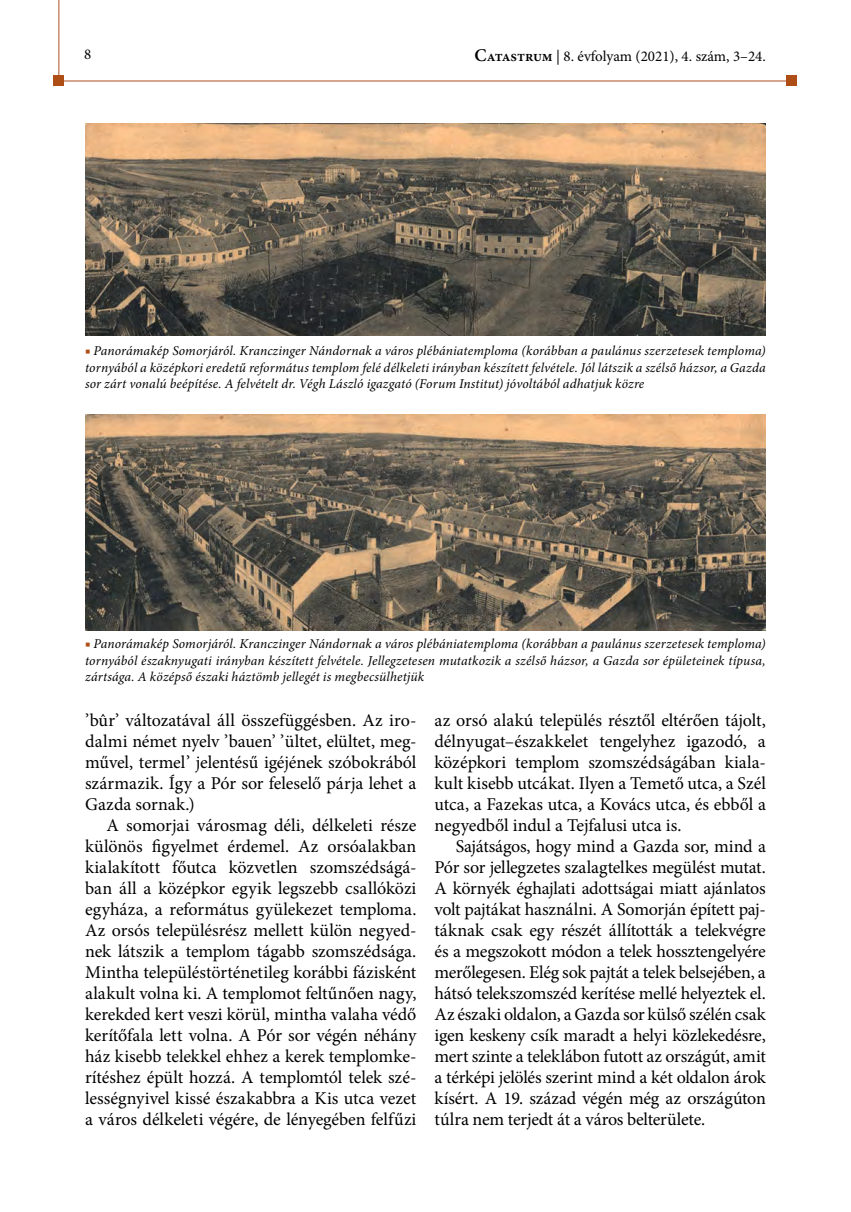
<style>
.page{position:relative;width:851px;height:1212px;background:#fff}
.page>*{position:absolute;margin:0;border:0;box-sizing:border-box;transform-origin:0 0}
.t1{font:18px/21px "Minion Pro";letter-spacing:-.01em;color:#000;text-align:justify}
.t2{font:15px "Minion Pro";color:#000}
.képaláírás{font:italic 13.5px/16.5px "Minion Pro";letter-spacing:.01em;color:#000;text-align:justify}
.s1{font-weight:600;font-size:18px}
.s2{font-weight:600}
.s3{color:#ae4e14}
</style>
<div class="page">
<hr style="left:59px;top:81px;width:728px;height:1px;background:#ae4f25">
<hr style="left:59px;top:0;width:1px;height:81px;background:#ae4f25">
<div style="left:786px;top:76px;width:10px;height:10px;background:#ae4e14"></div>
<div style="left:54px;top:76px;width:10px;height:10px;background:#ae4e14"></div>
<img style="left:86px;top:123px;width:679px;height:213px">
<img style="left:86px;top:415px;width:679px;height:216px">
<p class="t2" style="left:84px;top:45px;width:9px">8</p>
<p class="t2" style="left:474px;top:46px;width:293px"><span class="s1">C</span><span class="s2">atastrum</span> | 8. évfolyam (2021), 4. szám, 3–24.</p>
<p class="képaláírás" style="left:85px;top:343px;width:682px"><span class="s3">■</span> Panorámakép Somorjáról. Kranczinger Nándornak a város plébániatemploma (korábban a paulánus szerzetesek temploma) tornyából a középkori eredetű református templom felé délkeleti irányban készített felvétele. Jól látszik a szélső házsor, a Gazda sor zárt vonalú beépítése. A felvételt dr. Végh László igazgató (Forum Institut) jóvoltából adhatjuk közre</p>
<p class="képaláírás" style="left:85px;top:635px;width:682px"><span class="s3">■</span> Panorámakép Somorjáról. Kranczinger Nándornak a város plébániatemploma (korábban a paulánus szerzetesek temploma) tornyából északnyugati irányban készített felvétele. Jellegzetesen mutatkozik a szélső házsor, a Gazda sor épületeinek típusa, zártsága. A középső északi háztömb jellegét is megbecsülhetjük</p>
<p class="t1" style="left:85px;top:710px;width:333px">’bûr’ változatával áll összefüggésben. Az iro&shy;dalmi német nyelv ’bauen’ ’ültet, elültet, meg&shy;művel, termel’ jelentésű igéjének szóbokrából származik. Így a Pór sor feleselő párja lehet a Gazda sornak.)</p>
<p class="t1" style="left:85px;top:815px;width:333px;text-indent:21px">A somorjai városmag déli, délkeleti része különös figyelmet érdemel. Az orsóalakban kialakított főutca közvetlen szomszédságá&shy;ban áll a középkor egyik legszebb csallóközi egyháza, a református gyülekezet temploma.<br>Az orsós településrész mellett külön negyed&shy;nek látszik a templom tágabb szomszédsága.<br>Mintha településtörténetileg korábbi fázisként alakult volna ki. A templomot feltűnően nagy, kerekded kert veszi körül, mintha valaha védő kerítőfala lett volna. A Pór sor végén néhány ház kisebb telekkel ehhez a kerek templomke&shy;rítéshez épült hozzá. A templomtól telek szé&shy;lességnyivel kissé északabbra a Kis utca vezet a város délkeleti végére, de lényegében felfűzi</p>
<p class="t1" style="left:434px;top:710px;width:333px">az orsó alakú település résztől eltérően tájolt, délnyugat–északkelet tengelyhez igazodó, a középkori templom szomszédságában kiala&shy;kult kisebb utcákat. Ilyen a Temető utca, a Szél utca, a Fazekas utca, a Kovács utca, és ebből a negyedből indul a Tejfalusi utca is.</p>
<p class="t1" style="left:434px;top:836px;width:333px;text-indent:21px">Sajátságos, hogy mind a Gazda sor, mind a Pór sor jellegzetes szalagtelkes megülést mutat.<br>A környék éghajlati adottságai miatt ajánlatos volt pajtákat használni. A Somorján épített paj&shy;táknak csak egy részét állították a telekvégre és a megszokott módon a telek hossztengelyére merőlegesen. Elég sok pajtát a telek belsejében, a hátsó telekszomszéd kerítése mellé helyeztek el.<br>Az északi oldalon, a Gazda sor külső szélén csak igen keskeny csík maradt a helyi közlekedésre, mert szinte a teleklábon futott az országút, amit a térképi jelölés szerint mind a két oldalon árok kísért. A 19. század végén még az országúton túlra nem terjedt át a város belterülete.</p>
</div>
